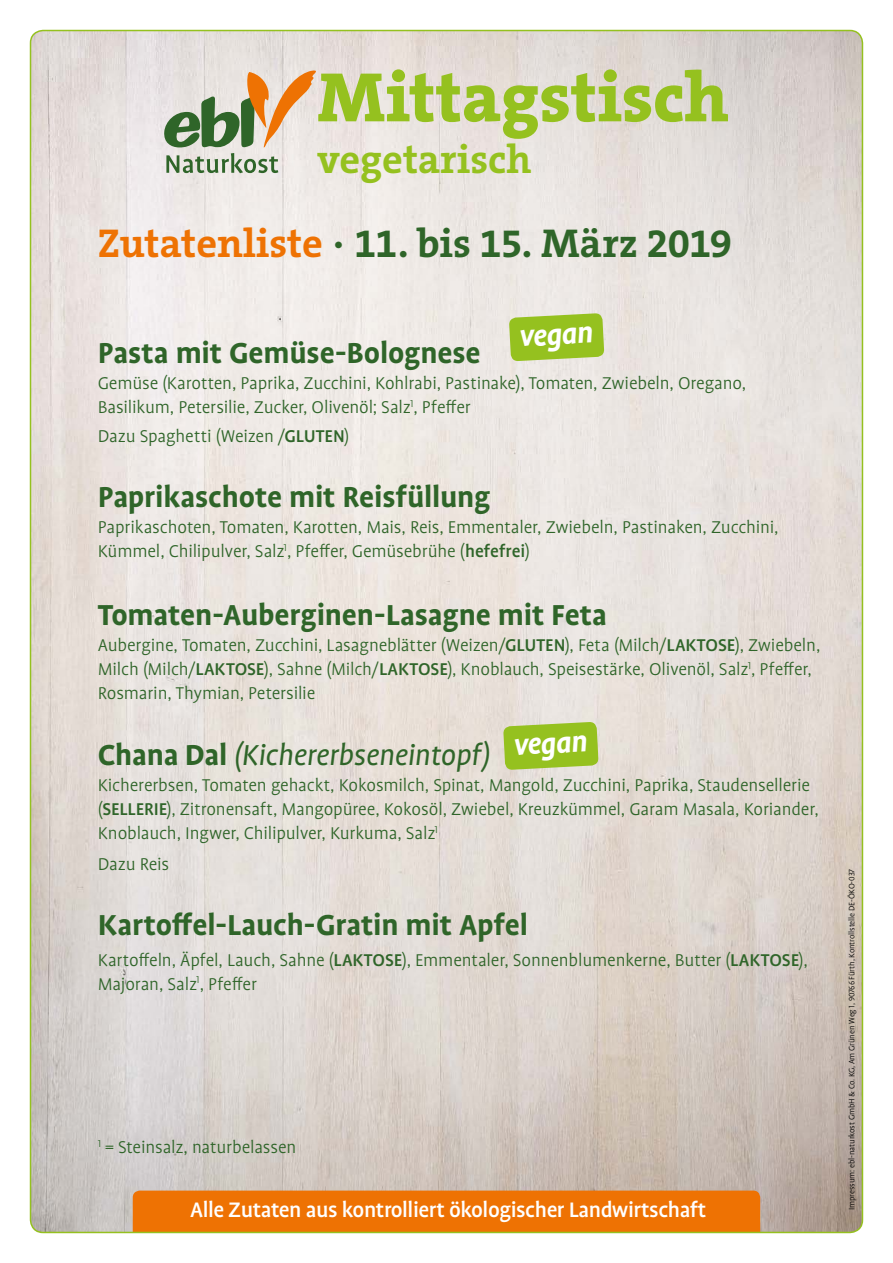
<style>
.page{position:relative;width:893px;height:1263px;background:#fff}
.page>*{position:absolute;margin:0;border:0;box-sizing:border-box;transform-origin:0 0}
.t1{font:800 70.65px "The Serif B W8";color:#95c11f}
.t2{font:700 40.5px "The Serif B W7";color:#2f6529}
.t3{font:700 40.5px "The Serif B W7";color:#95c11f}
.t4{font:700 33px "Profile Pro";letter-spacing:-.005em;color:#2f6529}
.t5{font:italic 33px "Profile Pro";letter-spacing:-.01em;color:#2f6529}
.t6{font:italic 700 33px "Profile Pro";color:#fff}
.t7{font:500 24px "Profile Pro";letter-spacing:-.02em;color:#fff}
.t8{font:300 19.5px/24px "Profile Pro";letter-spacing:-.01em;color:#2f6529}
.t9{font:300 9px "Profile Pro";letter-spacing:-.01em;color:#000}
.s1{color:#ee7203}
.s2{font-weight:500}
.s3{font-weight:700;font-style:normal}
</style>
<div class="page">
<img style="left:31px;top:31px;width:831px;height:1201px">
<div style="left:133px;top:1190px;width:627px;height:40px;background:#ee7203"></div>
<svg style="left:163px;top:70px;width:153px;height:103px;background:#c2bda3"></svg>
<svg style="left:503px;top:722px;width:96px;height:48px;background:#9fc436"></svg>
<svg style="left:509px;top:313px;width:95px;height:48px;background:#9fc536"></svg>
<h1 class="t1" style="left:317px;top:50px;width:413px">Mittagstisch</h1>
<h2 class="t3" style="left:317px;top:133px;width:216px">vegetarisch</h2>
<h2 class="t2" style="left:98px;top:216px;width:636px"><span class="s1">Zutatenliste</span> · 11. bis 15. März 2019</h2>
<h3 class="t6" style="left:518px;top:317px;width:75px;rotate:-3deg">vegan</h3>
<h3 class="t4" style="left:98px;top:333px;width:384px">Pasta mit Gemüse-Bolognese</h3>
<p class="t8" style="left:98px;top:372px;width:650px">Gemüse (Karotten, Paprika, Zucchini, Kohlrabi, Pastinake), Tomaten, Zwiebeln, Oregano,<br>Basilikum, Petersilie, Zucker, Olivenöl; Salz<sup>1</sup>, Pfeffer</p>
<p class="t8" style="left:98px;top:424px;width:253px">Dazu Spaghetti (Weizen /<span class="s2">GLUTEN</span>)</p>
<h3 class="t4" style="left:98px;top:477px;width:394px">Paprikaschote mit Reisfüllung</h3>
<p class="t8" style="left:98px;top:516px;width:682px">Paprikaschoten, Tomaten, Karotten, Mais, Reis, Emmentaler, Zwiebeln, Pastinaken, Zucchini,<br>Kümmel, Chilipulver, Salz<sup>1</sup>, Pfeffer, Gemüsebrühe (<span class="s2">hefefrei</span>)</p>
<h3 class="t4" style="left:98px;top:595px;width:511px">Tomaten-Auberginen-Lasagne mit Feta</h3>
<p class="t8" style="left:98px;top:634px;width:724px">Aubergine, Tomaten, Zucchini, Lasagneblätter (Weizen/<span class="s2">GLUTEN</span>), Feta (Milch/<span class="s2">LAKTOSE</span>), Zwiebeln,<br>Milch (Milch/<span class="s2">LAKTOSE</span>), Sahne (Milch/<span class="s2">LAKTOSE</span>), Knoblauch, Speisestärke, Olivenöl, Salz<sup>1</sup>, Pfeffer,<br>Rosmarin, Thymian, Petersilie</p>
<h3 class="t5" style="left:98px;top:737px;width:394px"><span class="s3">Chana Dal</span> (Kichererbseneintopf)</h3>
<p class="t8" style="left:98px;top:774px;width:722px">Kichererbsen, Tomaten gehackt, Kokosmilch, Spinat, Mangold, Zucchini, Paprika, Staudensellerie (<span class="s2">SELLERIE</span>), Zitronensaft, Mangopüree, Kokosöl, Zwiebel, Kreuzkümmel, Garam Masala, Koriander,<br>Knoblauch, Ingwer, Chilipulver, Kurkuma, Salz<sup>1</sup></p>
<p class="t8" style="left:98px;top:853px;width:73px">Dazu Reis</p>
<h3 class="t6" style="left:512px;top:725px;width:75px;rotate:-3deg">vegan</h3>
<h3 class="t4" style="left:98px;top:906px;width:432px">Kartoffel-Lauch-Gratin mit Apfel</h3>
<p class="t8" style="left:98px;top:949px;width:711px">Kartoffeln, Äpfel, Lauch, Sahne (<span class="s2">LAKTOSE</span>), Emmentaler, Sonnenblumenkerne, Butter (<span class="s2">LAKTOSE</span>),<br>Majoran, Salz<sup>1</sup>, Pfeffer</p>
<p class="t8" style="left:98px;top:1136px;width:200px"><sup>1</sup> = Steinsalz, naturbelassen</p>
<p class="t7" style="left:190px;top:1196px;width:517px">Alle Zutaten aus kontrolliert ökologischer Landwirtschaft</p>
<p class="t9" style="left:847px;top:1210px;width:343px;rotate:-90deg">Impressum: ebl-naturkost GmbH &amp; Co. KG, Am Grünen Weg 1, 90766 Fürth, Kontrollstelle DE-ÖKO-037</p>
</div>
